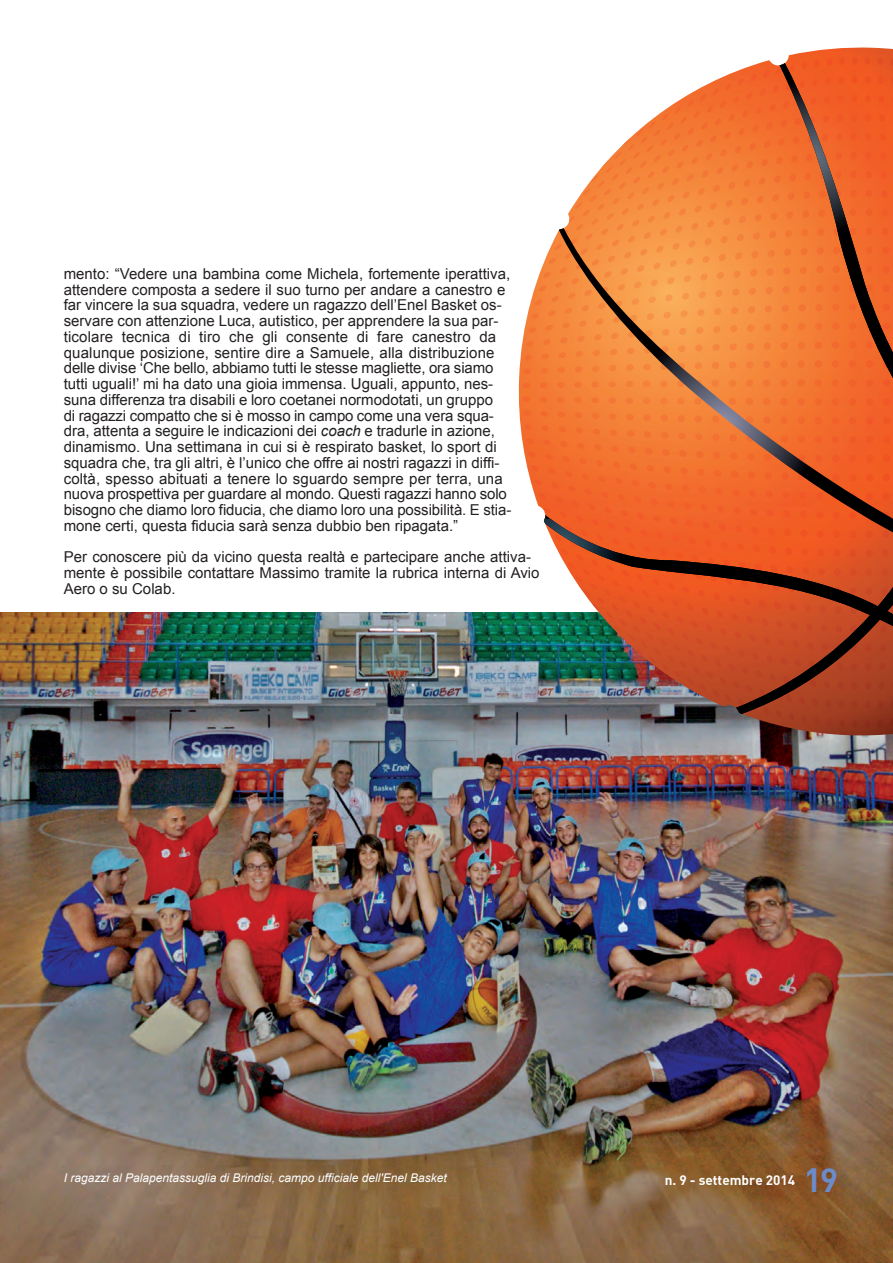
<style>
.page{position:relative;width:893px;height:1263px;background:#fff}
.page>*{position:absolute;margin:0;border:0;box-sizing:border-box;transform-origin:0 0}
.t1{font:33px "DIN Bold";color:#6b8cc8}
.t2{font:15px/15.8px "Arial";color:#231f20}
.t3{font:13.5px "DIN Bold";color:#fff}
.t4{font:italic 12px "Arial";color:#fff}
.s1{font-style:italic}
</style>
<div class="page">
<img style="left:0;top:612px;width:893px;height:651px">
<img style="left:519px;top:47px;width:374px;height:689px">
<img style="left:523px;top:285px;width:21px;height:214px">
<img style="left:544px;top:63px;width:349px;height:455px">
<img style="left:780px;top:63px;width:113px;height:317px">
<img style="left:544px;top:518px;width:349px;height:196px">
<p class="t2" style="left:64px;top:266px;width:449px">mento: “Vedere una bambina come Michela, fortemente iperattiva, attendere composta a sedere il suo turno per andare a canestro e far vincere la sua squadra, vedere un ragazzo dell’Enel Basket os&shy;servare con attenzione Luca, autistico, per apprendere la sua par&shy;ticolare tecnica di tiro che gli consente di fare canestro da qualunque posizione, sentire dire a Samuele, alla distribuzione delle divise ‘Che bello, abbiamo tutti le stesse magliette, ora siamo tutti uguali!’ mi ha dato una gioia immensa. Uguali, appunto, nes&shy;suna differenza tra disabili e loro coetanei normodotati, un gruppo<br>di ragazzi compatto che si è mosso in campo come una vera squa&shy;dra, attenta a seguire le indicazioni dei <span class="s1">coach</span> e tradurle in azione, dinamismo. Una settimana in cui si è respirato basket, lo sport di squadra che, tra gli altri, è l’unico che offre ai nostri ragazzi in diffi&shy;coltà, spesso abituati a tenere lo sguardo sempre per terra, una nuova prospettiva per guardare al mondo. Questi ragazzi hanno solo bisogno che diamo loro fiducia, che diamo loro una possibilità. E stia&shy;mone certi, questa fiducia sarà senza dubbio ben ripagata.”</p>
<p class="t2" style="left:64px;top:549px;width:477px">Per conoscere più da vicino questa realtà e partecipare anche attiva&shy;mente è possibile contattare Massimo tramite la rubrica interna di Avio<br>Aero o su Colab.</p>
<p class="t4" style="left:64px;top:1171px;width:385px">I ragazzi al Palapentassuglia di Brindisi, campo ufficiale dell'Enel Basket</p>
<p class="t3" style="left:665px;top:1171px;width:132px">n. 9 - settembre 2014</p>
<h1 class="t1" style="left:804px;top:1159px;width:36px">19</h1>
</div>
